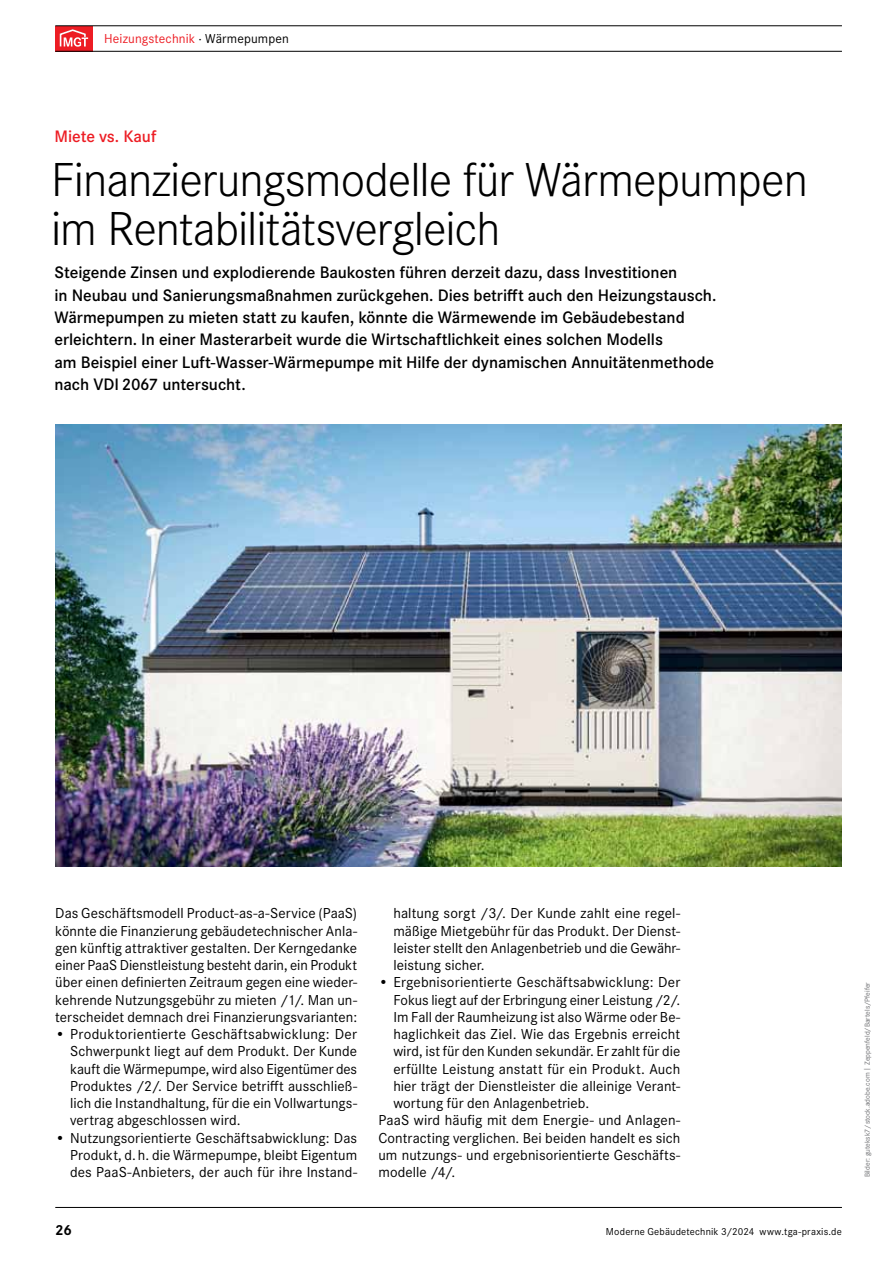
<style>
.page{position:relative;width:893px;height:1263px;background:#fff}
.page>*{position:absolute;margin:0;border:0;box-sizing:border-box;transform-origin:0 0}
.t1{font:300 49.5px/49.5px "Corporate S";letter-spacing:-.02em;color:#000}
.t2{font:600 17.25px/22.5px "Corporate S";letter-spacing:-.005em;color:#000}
.t3{font:600 17.25px "Corporate S";letter-spacing:-.005em;color:#ed1d24}
.t4{font:15px/17.2px "Corporate S";letter-spacing:.005em;color:#000;text-align:justify}
.t5{font:700 15px "Corporate S";color:#000}
.t6{font:13.5px "Corporate S";letter-spacing:.01em;color:#ed1d24}
.t7{font:10.5px "Corporate S";letter-spacing:.02em;color:#000}
.t8{font:7.5px "Corporate S";color:#6d6e71}
.s1{color:#000}
</style>
<div class="page">
<hr style="left:55px;top:1207px;width:787px;height:1px;background:#000">
<div style="left:55px;top:26px;width:37px;height:25px;background:#ed1d24"></div>
<svg style="left:59px;top:29px;width:29px;height:18px"></svg>
<hr style="left:55px;top:26px;width:787px;height:1px;background:#000">
<hr style="left:55px;top:51px;width:787px;height:1px;background:#000">
<img style="left:55px;top:424px;width:787px;height:443px">
<p class="t6" style="left:104px;top:30px;width:186px">Heizungstechnik <span class="s1">· Wärmepumpen</span></p>
<p class="t3" style="left:54px;top:125px;width:103px">Miete vs. Kauf</p>
<h1 class="t1" style="left:51px;top:153px;width:759px">Finanzierungsmodelle für Wärmepumpen im Rentabilitätsvergleich</h1>
<p class="t2" style="left:54px;top:260px;width:663px">Steigende Zinsen und explodierende Baukosten führen derzeit dazu, dass Investitionen<br>in Neubau und Sanierungsmaßnahmen zurückgehen. Dies betrifft auch den Heizungstausch.<br>Wärmepumpen zu mieten statt zu kaufen, könnte die Wärmewende im Gebäudebestand erleichtern. In einer Masterarbeit wurde die Wirtschaftlichkeit eines solchen Modells<br>am Beispiel einer Luft-Wasser-Wärmepumpe mit Hilfe der dynamischen Annuitätenmethode nach VDI 2067 untersucht.</p>
<p class="t4" style="left:55px;top:904px;width:303px">Das Geschäftsmodell Product-as-a-Service (PaaS) könnte die Finanzierung gebäudetechnischer Anla&shy;gen künftig attraktiver gestalten. Der Kerngedanke einer PaaS Dienstleistung besteht darin, ein Produkt über einen definierten Zeitraum gegen eine wieder&shy;kehrende Nutzungsgebühr zu mieten /1/. Man un&shy;terscheidet demnach drei Finanzierungsvarianten:</p>
<p class="t4" style="left:70px;top:1025px;width:289px;text-indent:-15px">• Produktorientierte Geschäftsabwicklung: Der Schwerpunkt liegt auf dem Produkt. Der Kunde kauft die Wärmepumpe, wird also Eigentümer des Produktes /2/. Der Service betrifft ausschließ&shy;lich die Instandhaltung, für die ein Vollwartungs&shy;vertrag abgeschlossen wird.</p>
<p class="t4" style="left:70px;top:1128px;width:289px;text-indent:-15px">• Nutzungsorientierte Geschäftsabwicklung: Das Produkt, d. h. die Wärmepumpe, bleibt Eigentum des PaaS-Anbieters, der auch für ihre Instand-</p>
<p class="t4" style="left:393px;top:904px;width:289px">haltung sorgt /3/. Der Kunde zahlt eine regel&shy;mäßige Mietgebühr für das Produkt. Der Dienst&shy;leister stellt den Anlagenbetrieb und die Gewähr&shy;leistung sicher.</p>
<p class="t4" style="left:378px;top:973px;width:303px">• Ergebnisorientierte Geschäftsabwicklung: Der</p>
<p class="t4" style="left:393px;top:990px;width:288px">Fokus liegt auf der Erbringung einer Leistung /2/.</p>
<p class="t4" style="left:393px;top:1008px;width:289px">Im Fall der Raumheizung ist also Wärme oder Be-</p>
<p class="t4" style="left:393px;top:1025px;width:288px">haglichkeit das Ziel. Wie das Ergebnis erreicht</p>
<p class="t4" style="left:393px;top:1042px;width:288px">wird, ist für den Kunden sekundär. Er zahlt für die</p>
<p class="t4" style="left:393px;top:1059px;width:288px">erfüllte Leistung anstatt für ein Produkt. Auch</p>
<p class="t4" style="left:393px;top:1077px;width:289px">hier trägt der Dienstleister die alleinige Verant-</p>
<p class="t4" style="left:393px;top:1094px;width:197px">wortung für den Anlagenbetrieb.</p>
<p class="t4" style="left:378px;top:1111px;width:303px">PaaS wird häufig mit dem Energie- und Anlagen-</p>
<p class="t4" style="left:378px;top:1128px;width:303px">Contracting verglichen. Bei beiden handelt es sich</p>
<p class="t4" style="left:378px;top:1146px;width:303px">um nutzungs- und ergebnisorientierte Geschäfts-</p>
<p class="t4" style="left:378px;top:1163px;width:78px">modelle /4/.</p>
<p class="t5" style="left:55px;top:1219px;width:18px">26</p>
<p class="t7" style="left:606px;top:1224px;width:237px">Moderne Gebäudetechnik 3/2024 www.tga-praxis.de</p>
<p class="t8" style="left:863px;top:1177px;width:197px;rotate:-90deg">Bilder: guteksk7/stock.adobe.com | Zeppenfeld/Bartels/Pfeifer</p>
</div>
